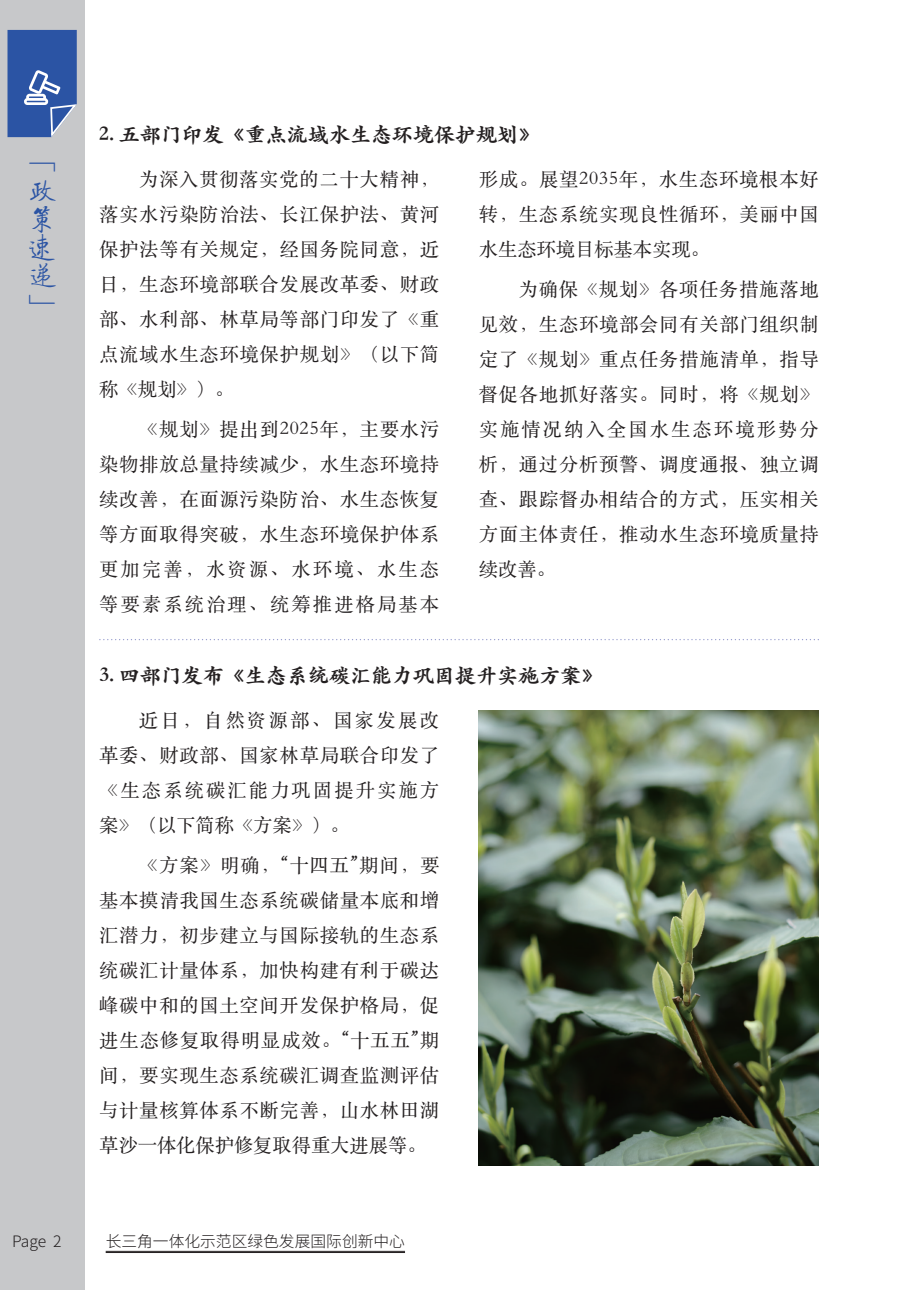
<style>
.page{position:relative;width:918px;height:1290px;background:#fff}
.page>*{position:absolute;margin:0;border:0;box-sizing:border-box;transform-origin:0 0}
.t1{font:28px/28px "FZQTJW GB1 0";color:#2b54a4}
.t2{font:900 21px "ST Kaiti SC";color:#231f20}
.t3{font:19.25px/35px "ST Songti SC Regular";letter-spacing:.04em;color:#231f20;text-align:justify}
.t4{font:300 15.75px "Source Han Sans CN";color:#231f20}
</style>
<div class="page">
<div style="left:0;top:0;width:85px;height:1290px;background:#c7c8ca"></div>
<hr style="left:106px;top:1251px;width:299px;height:1px;background:#231f20">
<hr style="left:106px;top:1252px;width:299px;height:1px;background:#231f20">
<svg style="left:8px;top:30px;width:69px;height:108px;background:#4669ad"></svg>
<svg style="left:99px;top:639px;width:720px;height:1px"></svg>
<img style="left:479px;top:711px;width:340px;height:455px">
<h1 class="t1" style="left:28px;top:152px;width:29px">﹁政策速递﹂</h1>
<p class="t2" style="left:99px;top:121px;width:441px">2. 五部门印发《重点流域水生态环境保护规划》</p>
<p class="t3" style="left:99px;top:161px;width:341px;text-indent:40px">为深入贯彻落实党的二十大精神，落实水污染防治法、长江保护法、黄河保护法等有关规定，经国务院同意，近日，生态环境部联合发展改革委、财政部、水利部、林草局等部门印发了《重点流域水生态环境保护规划》（以下简称《规划》）。</p>
<p class="t3" style="left:99px;top:411px;width:341px;text-indent:40px">《规划》提出到2025年，主要水污染物排放总量持续减少，水生态环境持续改善，在面源污染防治、水生态恢复等方面取得突破，水生态环境保护体系更加完善，水资源、水环境、水生态等要素系统治理、统筹推进格局基本</p>
<p class="t3" style="left:479px;top:161px;width:341px">形成。展望2035年，水生态环境根本好转，生态系统实现良性循环，美丽中国水生态环境目标基本实现。</p>
<p class="t3" style="left:479px;top:271px;width:341px;text-indent:40px">为确保《规划》各项任务措施落地见效，生态环境部会同有关部门组织制定了《规划》重点任务措施清单，指导督促各地抓好落实。同时，将《规划》实施情况纳入全国水生态环境形势分析，通过分析预警、调度通报、独立调查、跟踪督办相结合的方式，压实相关方面主体责任，推动水生态环境质量持续改善。</p>
<p class="t2" style="left:99px;top:662px;width:504px">3. 四部门发布《生态系统碳汇能力巩固提升实施方案》</p>
<p class="t3" style="left:99px;top:702px;width:341px;text-indent:40px">近日，自然资源部、国家发展改革委、财政部、国家林草局联合印发了《生态系统碳汇能力巩固提升实施方案》（以下简称《方案》）。</p>
<p class="t3" style="left:99px;top:847px;width:341px;text-indent:40px">《方案》明确，“十四五”期间，要基本摸清我国生态系统碳储量本底和增汇潜力，初步建立与国际接轨的生态系统碳汇计量体系，加快构建有利于碳达峰碳中和的国土空间开发保护格局，促进生态修复取得明显成效。“十五五”期间，要实现生态系统碳汇调查监测评估与计量核算体系不断完善，山水林田湖草沙一体化保护修复取得重大进展等。</p>
<p class="t4" style="left:12px;top:1232px;width:51px">Page 2</p>
<p class="t4" style="left:106px;top:1232px;width:301px">长三角一体化示范区绿色发展国际创新中心</p>
</div>
